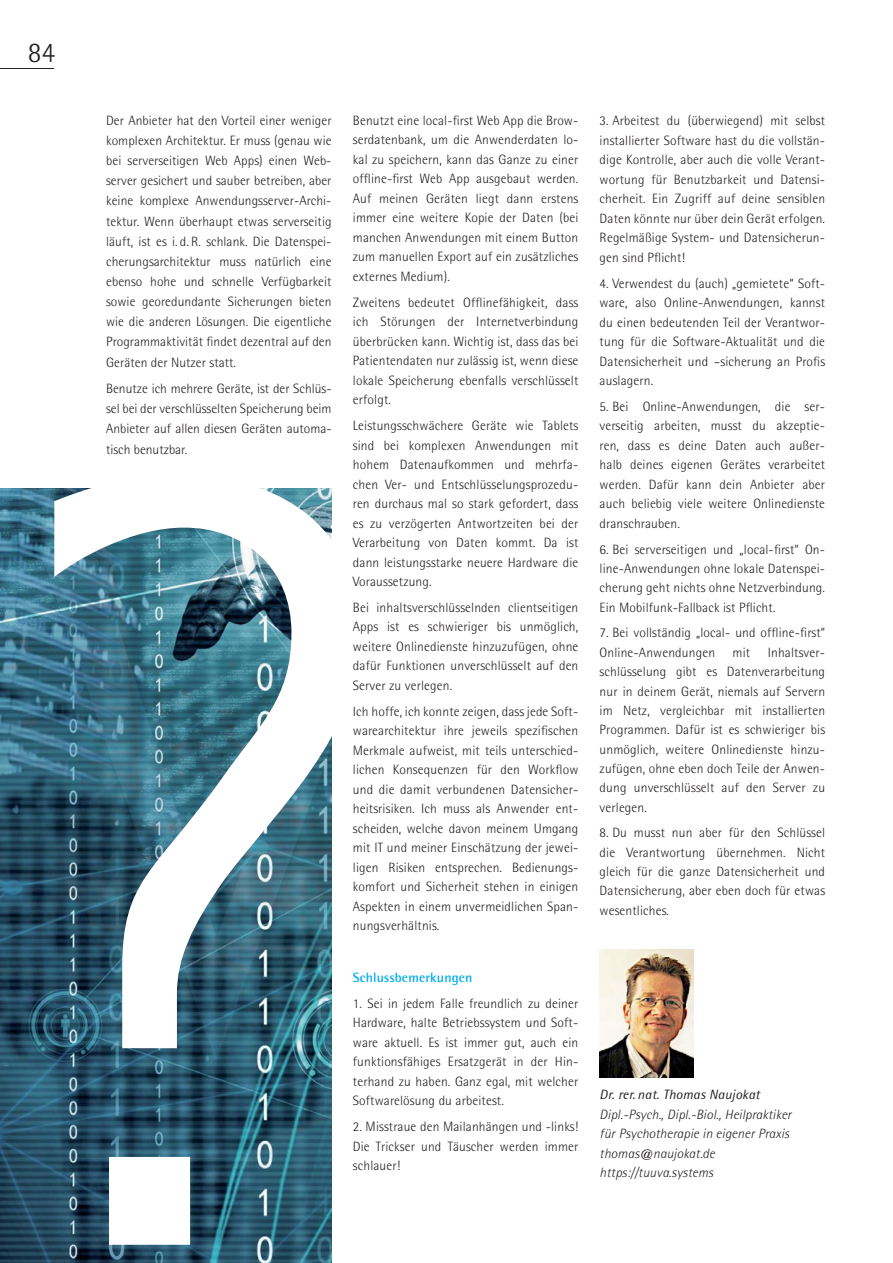
<style>
.page{position:relative;width:893px;height:1263px;background:#fff}
.page>*{position:absolute;margin:0;border:0;box-sizing:border-box;transform-origin:0 0}
.t1{font:300 28.5px "Rotis Semi Sans";color:#231f20}
.t2{font:300 13.5px/19.5px "Rotis Semi Sans";letter-spacing:.01em;color:#231f20;text-align:justify}
.t3{font:italic 300 13.5px/19.5px "Rotis Semi Sans";letter-spacing:.01em;color:#231f20}
.t4{font:italic 13.5px "Rotis Semi Sans";letter-spacing:.01em;color:#231f20}
.t5{font:700 13.5px "Rotis Semi Sans";letter-spacing:.01em;color:#00aeef}
</style>
<div class="page">
<img style="left:0;top:489px;width:331px;height:774px">
<svg style="left:54px;top:488px;width:278px;height:757px"></svg>
<hr style="left:0;top:68px;width:54px;height:1px;background:#231f20">
<img style="left:599px;top:950px;width:94px;height:127px">
<h1 class="t1" style="left:28px;top:43px;width:29px">84</h1>
<p class="t2" style="left:106px;top:112px;width:227px;line-height:20.1px">Der Anbieter hat den Vorteil einer weniger komplexen Architektur. Er muss (genau wie bei serverseitigen Web Apps) einen Web&shy;server gesichert und sauber betreiben, aber keine komplexe Anwendungsserver-Archi&shy;tektur. Wenn überhaupt etwas serverseitig läuft, ist es i. d. R. schlank. Die Datenspei&shy;cherungsarchitektur muss natürlich eine ebenso hohe und schnelle Verfügbarkeit sowie georedundante Sicherungen bieten wie die anderen Lösungen. Die eigentliche Programmaktivität findet dezentral auf den Geräten der Nutzer statt.</p>
<p class="t2" style="left:106px;top:380px;width:227px;line-height:20.1px">Benutze ich mehrere Geräte, ist der Schlüs&shy;sel bei der verschlüsselten Speicherung beim Anbieter auf allen diesen Geräten automa&shy;tisch benutzbar.</p>
<p class="t2" style="left:353px;top:112px;width:227px">Benutzt eine local-first Web App die Brow&shy;serdatenbank, um die Anwenderdaten lo&shy;kal zu speichern, kann das Ganze zu einer offline-first Web App ausgebaut werden.<br>Auf meinen Geräten liegt dann erstens immer eine weitere Kopie der Daten (bei manchen Anwendungen mit einem Button zum manuellen Export auf ein zusätzliches externes Medium).</p>
<p class="t2" style="left:353px;top:294px;width:227px">Zweitens bedeutet Offlinefähigkeit, dass ich Störungen der Internetverbindung überbrücken kann. Wichtig ist, dass das bei Patientendaten nur zulässig ist, wenn diese lokale Speicherung ebenfalls verschlüsselt erfolgt.</p>
<p class="t2" style="left:353px;top:417px;width:227px">Leistungsschwächere Geräte wie Tablets sind bei komplexen Anwendungen mit hohem Datenaufkommen und mehrfa&shy;chen Ver- und Entschlüsselungsprozedu&shy;ren durchaus mal so stark gefordert, dass es zu verzögerten Antwortzeiten bei der Verarbeitung von Daten kommt. Da ist dann leistungsstarke neuere Hardware die Voraussetzung.</p>
<p class="t2" style="left:353px;top:599px;width:227px">Bei inhaltsverschlüsselnden clientseitigen Apps ist es schwieriger bis unmöglich, weitere Onlinedienste hinzuzufügen, ohne dafür Funktionen unverschlüsselt auf den Server zu verlegen.</p>
<p class="t2" style="left:353px;top:703px;width:227px">Ich hoffe, ich konnte zeigen, dass jede Soft&shy;warearchitektur ihre jeweils spezifischen Merkmale aufweist, mit teils unterschied&shy;lichen Konsequenzen für den Workflow und die damit verbundenen Datensicher&shy;heitsrisiken. Ich muss als Anwender ent&shy;scheiden, welche davon meinem Umgang mit IT und meiner Einschätzung der jewei&shy;ligen Risiken entsprechen. Bedienungs&shy;komfort und Sicherheit stehen in einigen Aspekten in einem unvermeidlichen Span&shy;nungsverhältnis.</p>
<p class="t5" style="left:353px;top:973px;width:121px">Schlussbemerkungen</p>
<p class="t2" style="left:353px;top:995px;width:227px">1. Sei in jedem Falle freundlich zu deiner Hardware, halte Betriebssystem und Soft&shy;ware aktuell. Es ist immer gut, auch ein funktionsfähiges Ersatzgerät in der Hin&shy;terhand zu haben. Ganz egal, mit welcher Softwarelösung du arbeitest.</p>
<p class="t2" style="left:353px;top:1118px;width:227px">2. Misstraue den Mailanhängen und -links!<br>Die Trickser und Täuscher werden immer schlauer!</p>
<p class="t2" style="left:599px;top:112px;width:227px">3. Arbeitest du (überwiegend) mit selbst installierter Software hast du die vollstän&shy;dige Kontrolle, aber auch die volle Verant&shy;wortung für Benutzbarkeit und Datensi&shy;cherheit. Ein Zugriff auf deine sensiblen Daten könnte nur über dein Gerät erfolgen.<br>Regelmäßige System- und Datensicherun&shy;gen sind Pflicht!</p>
<p class="t2" style="left:599px;top:275px;width:227px">4. Verwendest du (auch) „gemietete“ Soft&shy;ware, also Online-Anwendungen, kannst du einen bedeutenden Teil der Verantwor&shy;tung für die Software-Aktualität und die Datensicherheit und –sicherung an Profis auslagern.</p>
<p class="t2" style="left:599px;top:398px;width:227px">5. Bei Online-Anwendungen, die ser&shy;verseitig arbeiten, musst du akzeptie&shy;ren, dass es deine Daten auch außer&shy;halb deines eigenen Gerätes verarbeitet werden. Dafür kann dein Anbieter aber auch beliebig viele weitere Onlinedienste dranschrauben.</p>
<p class="t2" style="left:599px;top:541px;width:227px">6. Bei serverseitigen und „local-first“ On&shy;line-Anwendungen ohne lokale Datenspei&shy;cherung geht nichts ohne Netzverbindung.<br>Ein Mobilfunk-Fallback ist Pflicht.</p>
<p class="t2" style="left:599px;top:625px;width:227px">7. Bei vollständig „local- und offline-first“<br>Online-Anwendungen</p>
<p class="t2" style="left:599px;top:644px;width:227px;text-indent:168px">Inhaltsver&shy;schlüsselung gibt es Datenverarbeitung nur in deinem Gerät, niemals auf Servern im Netz, vergleichbar mit installierten Programmen. Dafür ist es schwieriger bis unmöglich, weitere Onlinedienste hinzu&shy;zufügen, ohne eben doch Teile der Anwen&shy;dung unverschlüsselt auf den Server zu verlegen.</p>
<p class="t2" style="left:599px;top:824px;width:227px">8. Du musst nun aber für den Schlüssel die Verantwortung übernehmen. Nicht gleich für die ganze Datensicherheit und Datensicherung, aber eben doch für etwas wesentliches.</p>
<p class="t2" style="left:732px;top:644px;width:19px">mit</p>
<p class="t4" style="left:599px;top:1090px;width:162px">Dr. rer. nat. Thomas Naujokat</p>
<p class="t3" style="left:599px;top:1106px;width:193px">Dipl.-Psych., Dipl.-Biol., Heilpraktiker für Psychotherapie in eigener Praxis thomas@naujokat.de https://tuuva.systems</p>
</div>
